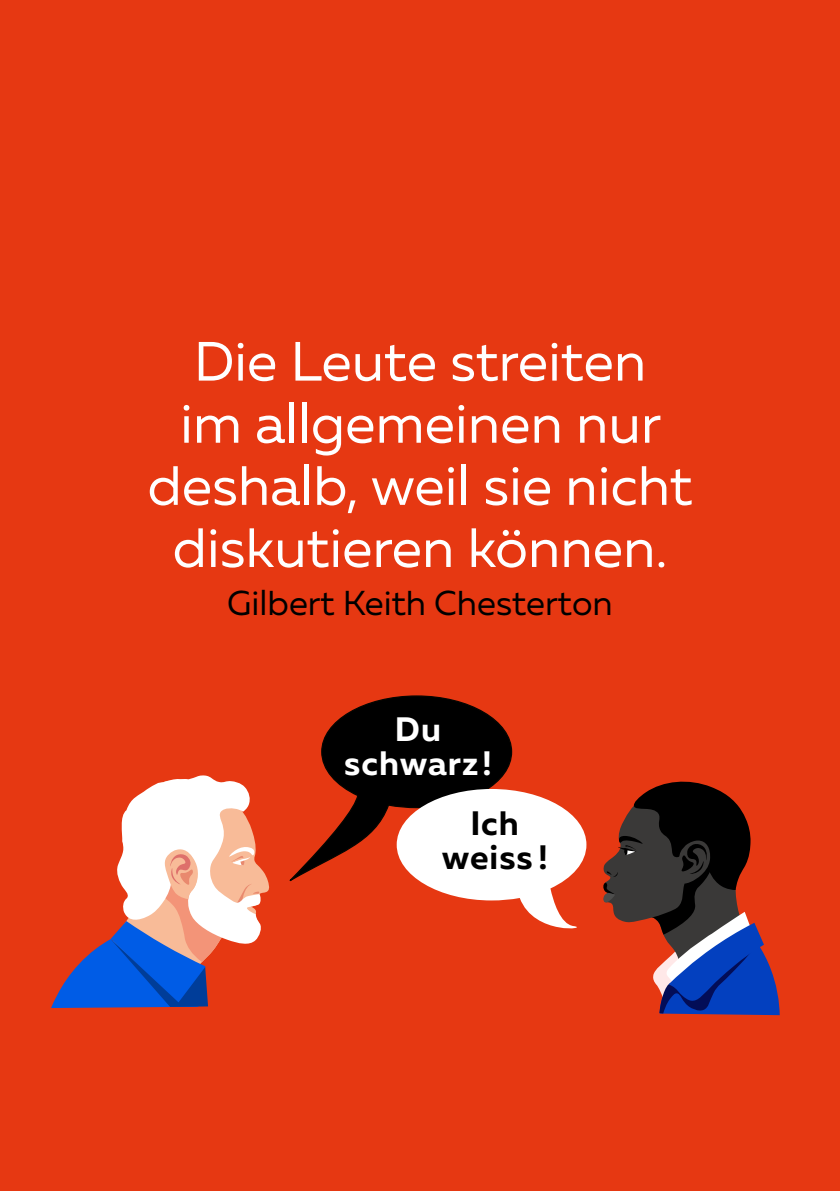
<style>
.page{position:relative;width:840px;height:1191px;background:#fff}
.page>*{position:absolute;margin:0;border:0;box-sizing:border-box;transform-origin:0 0}
.t1{font:55.2px/62px "Muller";color:#fff;text-align:center}
.t2{font:34.4px "Muller";color:#000}
.t3{font:700 33.8px/34.2px "Muller";letter-spacing:.03em;color:#fff;text-align:center}
.t4{font:700 33.8px/34.2px "Muller";letter-spacing:.03em;color:#000;text-align:center}
</style>
<div class="page">
<div style="left:0;top:0;width:839px;height:1191px;background:#e63812"></div>
<svg style="left:289px;top:695px;width:223px;height:187px"></svg>
<svg style="left:396px;top:789px;width:191px;height:140px"></svg>
<svg style="left:603px;top:781px;width:176px;height:234px"></svg>
<svg style="left:51px;top:775px;width:219px;height:233px"></svg>
<p class="t1" style="left:147px;top:330px;width:546px">Die Leute streiten<br>im allgemeinen nur deshalb, weil sie nicht diskutieren können.</p>
<p class="t2" style="left:227px;top:582px;width:387px">Gilbert Keith Chesterton</p>
<p class="t3" style="left:344px;top:712px;width:149px">Du schwarz!</p>
<p class="t4" style="left:441px;top:806px;width:107px">Ich weiss !</p>
</div>
